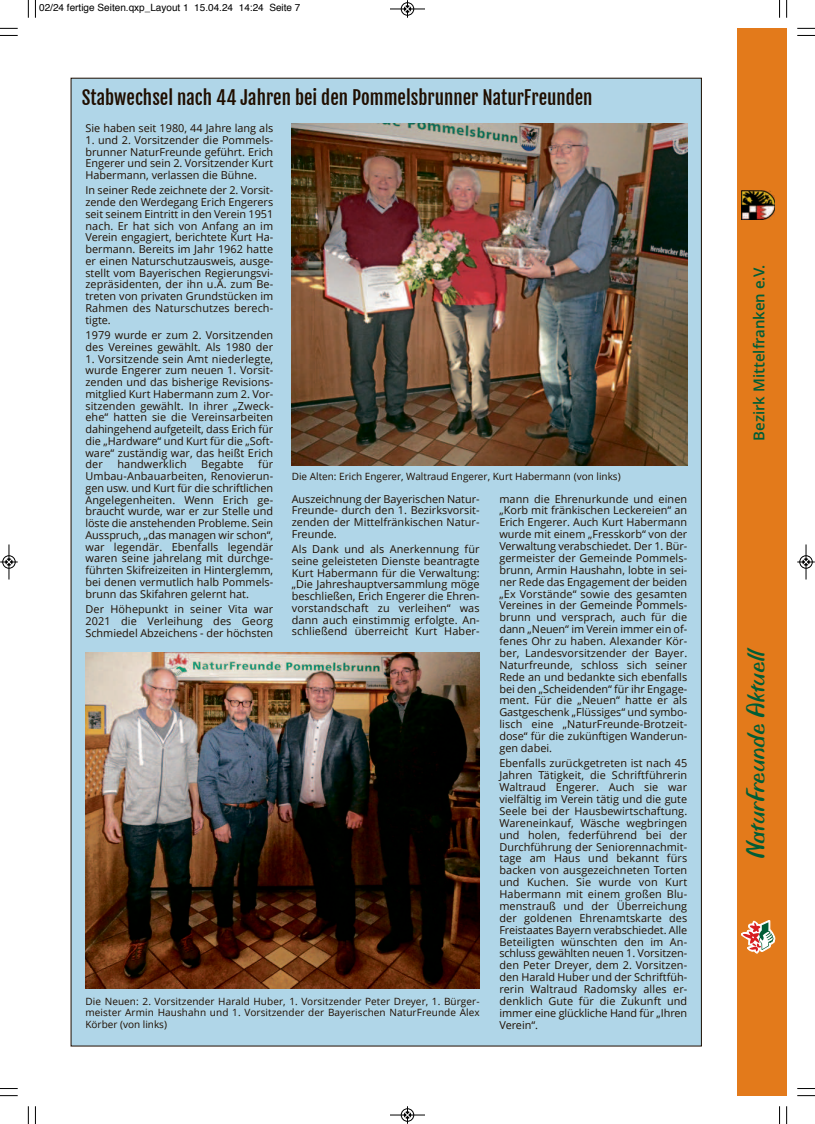
<style>
.page{position:relative;width:815px;height:1124px;background:#fff}
.page>*{position:absolute;margin:0;border:0;box-sizing:border-box;transform-origin:0 0}
.t1{font:27.5px "Biffo";color:#005d36}
.t2{font:18.75px "Fjalla One";color:#200e00}
.t3{font:600 15px "Open Sans";color:#005d36}
.t4{font:10.88px/11.8px "Open Sans";color:#200e00;text-align:justify}
.t5{font:10px/11.5px "Open Sans";color:#200e00;text-align:justify}
.t6{font:10px "Helvetica";color:#000}
</style>
<div class="page">
<div style="left:737px;top:28px;width:50px;height:1067px;background:#e37a1b"></div>
<img style="left:742px;top:191px;width:33px;height:28px">
<svg style="left:741px;top:920px;width:34px;height:33px"></svg>
<div style="left:71px;top:78px;width:630px;height:967px;background:#b0d6e8"></div>
<img style="left:292px;top:124px;width:395px;height:341px">
<img style="left:85px;top:652px;width:395px;height:335px">
<svg style="left:35px;top:0;width:1px;height:18px"></svg>
<svg style="left:0;top:35px;width:18px;height:1px"></svg>
<svg style="left:779px;top:0;width:1px;height:18px"></svg>
<svg style="left:797px;top:35px;width:18px;height:1px"></svg>
<svg style="left:35px;top:1106px;width:1px;height:17px"></svg>
<svg style="left:779px;top:1106px;width:1px;height:17px"></svg>
<svg style="left:28px;top:0;width:1px;height:18px"></svg>
<svg style="left:0;top:28px;width:18px;height:1px"></svg>
<svg style="left:786px;top:0;width:1px;height:18px"></svg>
<svg style="left:797px;top:28px;width:18px;height:1px"></svg>
<svg style="left:28px;top:1106px;width:1px;height:17px"></svg>
<svg style="left:0;top:1088px;width:18px;height:8px"></svg>
<svg style="left:786px;top:1106px;width:1px;height:17px"></svg>
<svg style="left:797px;top:1088px;width:18px;height:8px"></svg>
<div style="left:401px;top:2px;width:13px;height:14px;border:1px solid #fff;border-radius:50%"></div>
<hr style="left:390px;top:9px;width:35px;height:1px;background:#000">
<div style="left:401px;top:3px;width:13px;height:12px;border:1px solid #000;border-radius:50%"></div>
<svg style="left:404px;top:0;width:7px;height:18px"></svg>
<hr style="left:390px;top:1114px;width:35px;height:1px;background:#000">
<div style="left:401px;top:1108px;width:13px;height:13px;border:1px solid #000;border-radius:50%"></div>
<svg style="left:404px;top:1106px;width:7px;height:17px"></svg>
<div style="left:2px;top:555px;width:14px;height:13px;border:1px solid #fff;border-radius:50%"></div>
<hr style="left:9px;top:544px;width:1px;height:35px;background:#000">
<div style="left:3px;top:555px;width:12px;height:13px;border:1px solid #000;border-radius:50%"></div>
<svg style="left:0;top:558px;width:18px;height:7px"></svg>
<div style="left:799px;top:555px;width:14px;height:13px;border:1px solid #fff;border-radius:50%"></div>
<hr style="left:806px;top:544px;width:1px;height:35px;background:#000">
<div style="left:800px;top:555px;width:12px;height:13px;border:1px solid #000;border-radius:50%"></div>
<svg style="left:797px;top:558px;width:18px;height:7px"></svg>
<p class="t6" style="left:39px;top:4px;width:263px">02/24 fertige Seiten.qxp_Layout 1 15.04.24 14:24 Seite 7</p>
<h2 class="t2" style="left:82px;top:86px;width:512px">Stabwechsel nach 44 Jahren bei den Pommelsbrunner NaturFreunden</h2>
<p class="t4" style="left:85px;top:123px;width:189px">Sie haben seit 1980, 44 Jahre lang als</p>
<p class="t4" style="left:85px;top:135px;width:189px">1. und 2. Vorsitzender die Pommels&shy;brunner NaturFreunde gef¸hrt. Erich Engerer und sein 2. Vorsitzender Kurt Habermann, verlassen die B¸hne.</p>
<p class="t4" style="left:85px;top:186px;width:189px">In seiner Rede zeichnete der 2. Vorsit&shy;zende den Werdegang Erich Engerers seit seinem Eintritt in den Verein 1951 nach. Er hat sich von Anfang an im Verein engagiert, berichtete Kurt Ha&shy;bermann. Bereits im Jahr 1962 hatte er einen Naturschutzausweis, ausge&shy;stellt vom Bayerischen Regierungsvi&shy;zepr‰sidenten, der ihn u.A. zum Be&shy;treten von privaten Grundst¸cken im Rahmen des Naturschutzes berech&shy;tigte.</p>
<p class="t4" style="left:85px;top:330px;width:189px">1979 wurde er zum 2. Vorsitzenden des Vereines gew‰hlt. Als 1980 der</p>
<p class="t4" style="left:85px;top:354px;width:190px">1. Vorsitzende sein Amt niederlegte, wurde Engerer zum neuen 1. Vorsit&shy;zenden und das bisherige Revisions&shy;mitglied Kurt Habermann zum 2. Vor&shy;sitzenden gew‰hlt. In ihrer ÑZweck&shy;eheì hatten sie die Vereinsarbeiten dahingehend aufgeteilt, dass Erich f¸r die ÑHardwareì und Kurt f¸r die ÑSoft&shy;wareì zust‰ndig war, das heiflt Erich der</p>
<p class="t4" style="left:85px;top:459px;width:189px;text-indent:173px">f¸r Umbau-Anbauarbeiten, Renovierun&shy;gen usw. und Kurt f¸r die schriftlichen Angelegenheiten. Wenn Erich ge&shy;braucht wurde, war er zur Stelle und lˆste die anstehenden Probleme. Sein Ausspruch, Ñdas managen wir schonì, war legend‰r. Ebenfalls legend‰r waren seine jahrelang mit durchge&shy;f¸hrten Skifreizeiten in Hinterglemm, bei denen vermutlich halb Pommels&shy;brunn das Skifahren gelernt hat.</p>
<p class="t4" style="left:85px;top:604px;width:189px">Der Hˆhepunkt in seiner Vita war 2021 die Verleihung des Georg Schmiedel Abzeichens - der hˆchsten</p>
<p class="t4" style="left:117px;top:459px;width:71px">handwerklich</p>
<p class="t4" style="left:201px;top:459px;width:44px">Begabte</p>
<p class="t5" style="left:292px;top:471px;width:330px">Die Alten: Erich Engerer, Waltraud Engerer, Kurt Habermann (von links)</p>
<p class="t4" style="left:292px;top:493px;width:189px">Auszeichnung der Bayerischen Natur-Freunde- durch den 1. Bezirksvorsit&shy;zenden der Mittelfr‰nkischen Natur-Freunde.</p>
<p class="t4" style="left:292px;top:544px;width:189px">Als Dank und als Anerkennung f¸r seine geleisteten Dienste beantragte Kurt Habermann f¸r die Verwaltung:<br>ÑDie Jahreshauptversammlung mˆge beschlieflen, Erich Engerer die Ehren&shy;vorstandschaft zu verleihenì was dann auch einstimmig erfolgte. An&shy;schlieflend ¸berreicht Kurt Haber-</p>
<p class="t4" style="left:499px;top:493px;width:189px">mann die Ehrenurkunde und einen ÑKorb mit fr‰nkischen Leckereienì an Erich Engerer. Auch Kurt Habermann wurde mit einem ÑFresskorbì von der Verwaltung verabschiedet. Der 1. B¸r&shy;germeister der Gemeinde Pommels&shy;brunn, Armin Haushahn, lobte in sei&shy;ner Rede das Engagement der beiden ÑEx Vorst‰ndeì sowie des gesamten Vereines in der Gemeinde Pommels&shy;brunn und versprach, auch f¸r die dann ÑNeuenì im Verein immer ein of&shy;fenes Ohr zu haben. Alexander Kˆr&shy;ber, Landesvorsitzender der Bayer.<br>Naturfreunde, schloss sich seiner Rede an und bedankte sich ebenfalls bei den ÑScheidendenì f¸r ihr Engage&shy;ment. F¸r die ÑNeuenì hatte er als Gastgeschenk ÑFl¸ssigesì und symbo&shy;lisch eine ÑNaturFreunde-Brotzeit&shy;doseì f¸r die zuk¸nftigen Wanderun&shy;gen dabei.</p>
<p class="t4" style="left:499px;top:758px;width:190px">Ebenfalls zur¸ckgetreten ist nach 45<br>Jahren T‰tigkeit, die Schriftf¸hrerin Waltraud Engerer. Auch sie war vielf‰ltig im Verein t‰tig und die gute Seele bei der Hausbewirtschaftung.<br>Wareneinkauf, W‰sche wegbringen und holen, federf¸hrend bei der Durchf¸hrung der Seniorennachmit&shy;tage am Haus und bekannt f¸rs backen von ausgezeichneten Torten und Kuchen. Sie wurde von Kurt Habermann mit einem groflen Blu&shy;menstraufl und der ‹berreichung der goldenen Ehrenamtskarte des Freistaates Bayern verabschiedet. Alle Beteiligten w¸nschten den im An&shy;schluss gew‰hlten neuen 1. Vorsitzen&shy;den Peter Dreyer, dem 2. Vorsitzen&shy;den Harald Huber und der Schriftf¸h&shy;rerin Waltraud Radomsky alles er&shy;denklich Gute f¸r die Zukunft und immer eine gl¸ckliche Hand f¸r ÑIhren Vereinì.</p>
<p class="t5" style="left:85px;top:996px;width:396px">Die Neuen: 2. Vorsitzender Harald Huber, 1. Vorsitzender Peter Dreyer, 1. B¸rger&shy;meister Armin Haushahn und 1. Vorsitzender der Bayerischen NaturFreunde Alex Kˆrber (von links)</p>
<h3 class="t3" style="left:753px;top:441px;width:178px;rotate:-90deg">Bezirk Mittelfranken e.V.</h3>
<h1 class="t1" style="left:739px;top:859px;width:210px;rotate:-90deg">NaturFreunde Aktuell</h1>
</div>
